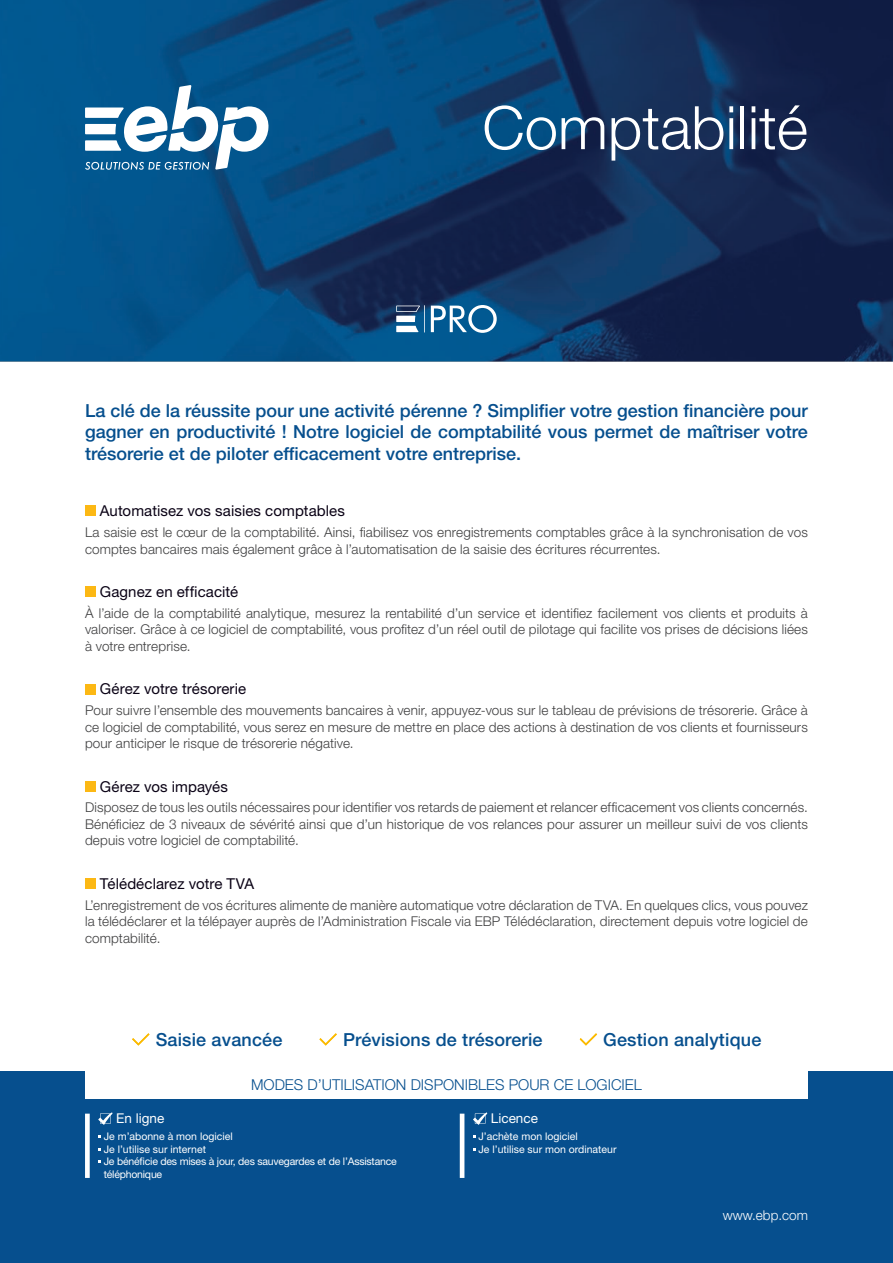
<style>
.page{position:relative;width:893px;height:1263px;background:#fff}
.page>*{position:absolute;margin:0;border:0;box-sizing:border-box;transform-origin:0 0}
.Titre-PF-2Lignes-_1e{font:300 60px "Helvetica Neue LT Std";color:#fff}
.Texte-Description-_1{font:500 18px/21.6px "Helvetica Neue LT Std";color:#064f8e;text-align:justify}
.Texte-Réassurance-_1{font:500 18px "Helvetica Neue LT Std";letter-spacing:.01em;color:#064f8e}
.Titre-Point_Cles-_1e{font:15px "Helvetica Neue LT Std";letter-spacing:.005em;color:#0a0215}
.t1{font:300 15px "Helvetica Neue LT Std";color:#064f8e}
.Texte-Point_Cles-_1e{font:300 13.5px/16.5px "Helvetica Neue LT Std";letter-spacing:.01em;color:#3e3e3f;text-align:justify}
.t2{font:13.5px "Helvetica Neue LT Std";color:#fff}
.t3{font:300 13.5px "Helvetica Neue LT Std";color:#fff}
.t4{font:10.5px "Helvetica Neue LT Std";color:#fff}
.t5{font:10.5px/12.6px "Helvetica Neue LT Std";letter-spacing:-.02em;color:#fff}
</style>
<div class="page">
<img style="left:0;top:0;width:893px;height:361px">
<svg style="left:85px;top:85px;width:183px;height:85px"></svg>
<div style="left:85px;top:506px;width:11px;height:10px;background:#fcb814"></div>
<div style="left:85px;top:586px;width:11px;height:11px;background:#fcb814"></div>
<div style="left:85px;top:684px;width:11px;height:10px;background:#fcb814"></div>
<div style="left:85px;top:781px;width:11px;height:11px;background:#fcb814"></div>
<div style="left:85px;top:878px;width:11px;height:11px;background:#fcb814"></div>
<svg style="left:132px;top:1033px;width:18px;height:12px"></svg>
<svg style="left:319px;top:1033px;width:18px;height:12px"></svg>
<svg style="left:580px;top:1033px;width:17px;height:12px"></svg>
<svg style="left:431px;top:305px;width:66px;height:28px"></svg>
<svg style="left:396px;top:305px;width:29px;height:27px"></svg>
<div style="left:0;top:1071px;width:893px;height:192px;background:#064f8e"></div>
<div style="left:85px;top:1071px;width:723px;height:27px;background:#fff"></div>
<div style="left:85px;top:1114px;width:5px;height:64px;background:#fff"></div>
<svg style="left:98px;top:1112px;width:15px;height:13px"></svg>
<hr style="left:460px;top:1114px;width:4px;height:64px;background:#fff">
<svg style="left:473px;top:1112px;width:14px;height:13px"></svg>
<p class="Titre-PF-2Lignes-_1e" style="left:482px;top:91px;width:327px">Comptabilité</p>
<p class="Texte-Description-_1" style="left:85px;top:399px;width:724px">La clé de la réussite pour une activité pérenne ? Simplifier votre gestion financière pour gagner en productivité ! Notre logiciel de comptabilité vous permet de maîtriser votre trésorerie et de piloter efficacement votre entreprise.</p>
<p class="Titre-Point_Cles-_1e" style="left:100px;top:502px;width:247px">Automatisez vos saisies comptables</p>
<p class="Texte-Point_Cles-_1e" style="left:85px;top:524px;width:724px">La saisie est le cœur de la comptabilité. Ainsi, fiabilisez vos enregistrements comptables grâce à la synchronisation de vos comptes bancaires mais également grâce à l’automatisation de la saisie des écritures récurrentes.</p>
<p class="Titre-Point_Cles-_1e" style="left:100px;top:583px;width:140px">Gagnez en efficacité</p>
<p class="Texte-Point_Cles-_1e" style="left:85px;top:604px;width:724px">À l’aide de la comptabilité analytique, mesurez la rentabilité d’un service et identifiez facilement vos clients et produits à valoriser. Grâce à ce logiciel de comptabilité, vous profitez d’un réel outil de pilotage qui facilite vos prises de décisions liées à votre entreprise.</p>
<p class="Titre-Point_Cles-_1e" style="left:100px;top:680px;width:148px">Gérez votre trésorerie</p>
<p class="Texte-Point_Cles-_1e" style="left:85px;top:702px;width:724px">Pour suivre l’ensemble des mouvements bancaires à venir, appuyez-vous sur le tableau de prévisions de trésorerie. Grâce à ce logiciel de comptabilité, vous serez en mesure de mettre en place des actions à destination de vos clients et fournisseurs pour anticiper le risque de trésorerie négative.</p>
<p class="Titre-Point_Cles-_1e" style="left:100px;top:777px;width:130px">Gérez vos impayés</p>
<p class="Texte-Point_Cles-_1e" style="left:85px;top:799px;width:724px">Disposez de tous les outils nécessaires pour identifier vos retards de paiement et relancer efficacement vos clients concernés.<br>Bénéficiez de 3 niveaux de sévérité ainsi que d’un historique de vos relances pour assurer un meilleur suivi de vos clients depuis votre logiciel de comptabilité.</p>
<p class="Titre-Point_Cles-_1e" style="left:100px;top:875px;width:156px">Télédéclarez votre TVA</p>
<p class="Texte-Point_Cles-_1e" style="left:85px;top:896px;width:724px">L’enregistrement de vos écritures alimente de manière automatique votre déclaration de TVA. En quelques clics, vous pouvez la télédéclarer et la télépayer auprès de l’Administration Fiscale via EBP Télédéclaration, directement depuis votre logiciel de comptabilité.</p>
<p class="Texte-Réassurance-_1" style="left:156px;top:1029px;width:128px">Saisie avancée</p>
<p class="Texte-Réassurance-_1" style="left:343px;top:1029px;width:201px">Prévisions de trésorerie</p>
<p class="Texte-Réassurance-_1" style="left:603px;top:1029px;width:160px">Gestion analytique</p>
<p class="t1" style="left:251px;top:1075px;width:392px">MODES D’UTILISATION DISPONIBLES POUR CE LOGICIEL</p>
<p class="t2" style="left:116px;top:1110px;width:50px">En ligne</p>
<p class="t4" style="left:104px;top:1130px;width:130px">Je m’abonne à mon logiciel</p>
<p class="t4" style="left:104px;top:1143px;width:104px">Je l’utilise sur internet</p>
<p class="t5" style="left:104px;top:1155px;width:295px">Je bénéficie des mises à jour, des sauvegardes et de l’Assistance téléphonique</p>
<p class="t2" style="left:491px;top:1110px;width:49px">Licence</p>
<p class="t4" style="left:478px;top:1130px;width:101px">J’achète mon logiciel</p>
<p class="t4" style="left:478px;top:1143px;width:140px">Je l’utilise sur mon ordinateur</p>
<p class="t3" style="left:723px;top:1207px;width:87px">www.ebp.com</p>
</div>
